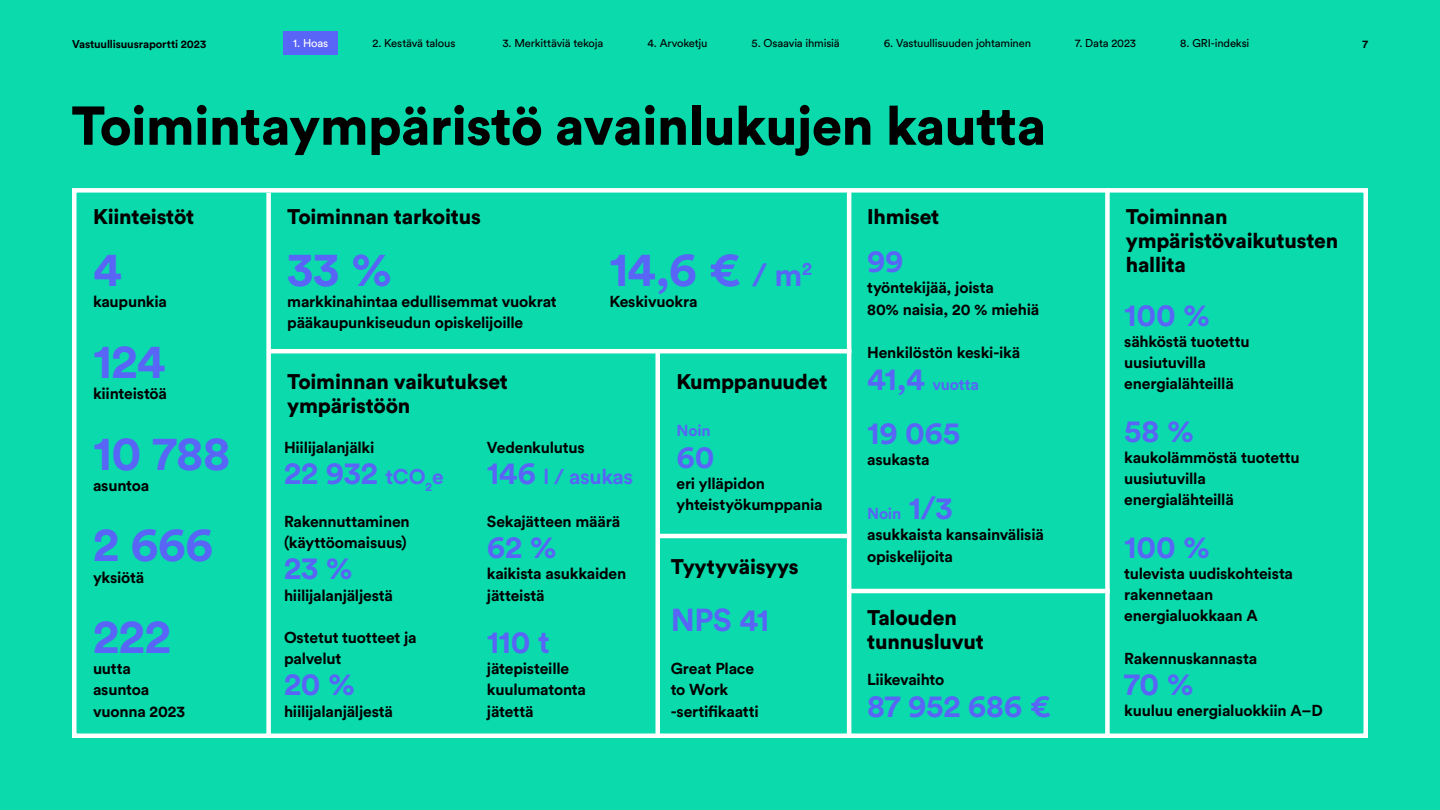
<style>
.page{position:relative;width:1440px;height:810px;background:#0bdaac}
.page>*{position:absolute;margin:0;border:0;box-sizing:border-box;transform-origin:0 0}
.t1{font:900 54px "Circular Std";letter-spacing:-.01em;color:#000}
.Niumber_highlight{font:700 48px "Circular Std";letter-spacing:-.01em;color:#5865f6}
.Number_highlight_small{font:700 31.5px "Circular Std";letter-spacing:-.005em;color:#5865f6}
.t2{font:900 21px/24px "Circular Std";letter-spacing:-.01em;color:#000}
.Number_highlight_small-2{font:700 21px "Circular Std";letter-spacing:-.015em;color:#5865f6}
.Highlight_header{font:700 15.75px/21.1px "Circular Std";letter-spacing:-.015em;color:#000}
.Number_highlight_small-3{font:700 15.75px "Circular Std";letter-spacing:-.015em;color:#5865f6}
.t3{font:11.25px "Circular Std";letter-spacing:-.015em;color:#000}
.t4{font:700 11.25px "Circular Std";letter-spacing:-.01em;color:#000}
.t5{font:11.25px "Circular Std";color:#fff}
.s1{font-size:31.5px}
.s2{font-size:21px}
</style>
<div class="page">
<div style="left:284px;top:32px;width:54px;height:23px;background:#5865f6"></div>
<div style="left:72px;top:188px;width:1296px;height:550px;border:4px solid #fff"></div>
<div style="left:266px;top:193px;width:5px;height:545px;background:#fff"></div>
<hr style="left:656px;top:351px;width:4px;height:387px;background:#fff">
<hr style="left:847px;top:190px;width:4px;height:548px;background:#fff">
<div style="left:1105px;top:188px;width:5px;height:550px;background:#fff"></div>
<hr style="left:269px;top:349px;width:582px;height:4px;background:#fff">
<hr style="left:849px;top:589px;width:261px;height:4px;background:#fff">
<hr style="left:658px;top:534px;width:192px;height:4px;background:#fff">
<p class="t4" style="left:72px;top:37px;width:136px">Vastuullisuusraportti 2023</p>
<p class="t5" style="left:293px;top:37px;width:37px">1. Hoas</p>
<p class="t3" style="left:372px;top:37px;width:85px">2. Kestävä talous</p>
<p class="t3" style="left:502px;top:37px;width:102px">3. Merkittäviä tekoja</p>
<p class="t3" style="left:647px;top:37px;width:62px">4. Arvoketju</p>
<p class="t3" style="left:752px;top:37px;width:90px">5. Osaavia ihmisiä</p>
<p class="t3" style="left:884px;top:37px;width:149px">6. Vastuullisuuden johtaminen</p>
<p class="t3" style="left:1075px;top:37px;width:63px">7. Data 2023</p>
<p class="t3" style="left:1180px;top:37px;width:71px">8. GRI-indeksi</p>
<p class="t4" style="left:1362px;top:37px;width:7px">7</p>
<p class="t1" style="left:71px;top:90px;width:977px">Toimintaympäristö avainlukujen kautta</p>
<h3 class="t2" style="left:93px;top:204px;width:103px">Kiinteistöt</h3>
<h3 class="t2" style="left:867px;top:204px;width:74px">Ihmiset</h3>
<h3 class="t2" style="left:287px;top:204px;width:195px">Toiminnan tarkoitus</h3>
<p class="Niumber_highlight" style="left:93px;top:238px;width:30px">4</p>
<p class="Highlight_header" style="left:93px;top:291px;width:76px">kaupunkia</p>
<p class="Niumber_highlight" style="left:93px;top:330px;width:74px">124</p>
<p class="Highlight_header" style="left:93px;top:382px;width:76px">kiinteistöä</p>
<p class="Niumber_highlight" style="left:93px;top:422px;width:139px">10 788</p>
<p class="Highlight_header" style="left:93px;top:474px;width:58px">asuntoa</p>
<p class="Niumber_highlight" style="left:93px;top:514px;width:121px">2 666</p>
<p class="Highlight_header" style="left:93px;top:566px;width:53px">yksiötä</p>
<p class="Niumber_highlight" style="left:93px;top:605px;width:79px">222</p>
<p class="Highlight_header" style="left:93px;top:658px;width:94px">uutta asuntoa vuonna 2023</p>
<p class="Niumber_highlight" style="left:287px;top:238px;width:106px">33 %</p>
<p class="Highlight_header" style="left:287px;top:291px;width:271px">markkinahintaa edullisemmat vuokrat pääkaupunkiseudun opiskelijoille</p>
<h3 class="t2" style="left:287px;top:369px;width:222px">Toiminnan vaikutukset ympäristöön</h3>
<p class="Niumber_highlight" style="left:609px;top:238px;width:204px">14,6 € <span class="s1">/ m</span><sup>2</sup></p>
<p class="Highlight_header" style="left:609px;top:290px;width:90px">Keskivuokra</p>
<h3 class="t2" style="left:677px;top:369px;width:152px">Kumppanuudet</h3>
<p class="Highlight_header" style="left:284px;top:437px;width:92px">Hiilijalanjälki</p>
<p class="Number_highlight_small" style="left:284px;top:453px;width:161px">22 932 <span class="s2">tCO</span><sub>2</sub><span class="s2">e</span></p>
<p class="Highlight_header" style="left:284px;top:510px;width:127px">Rakennuttaminen (käyttöomaisuus)</p>
<p class="Number_highlight_small" style="left:284px;top:548px;width:70px">23 %</p>
<p class="Highlight_header" style="left:284px;top:584px;width:111px">hiilijalanjäljestä</p>
<p class="Highlight_header" style="left:284px;top:626px;width:134px">Ostetut tuotteet ja palvelut</p>
<p class="Number_highlight_small" style="left:284px;top:664px;width:72px">20 %</p>
<p class="Highlight_header" style="left:284px;top:700px;width:111px">hiilijalanjäljestä</p>
<p class="Highlight_header" style="left:487px;top:437px;width:99px">Vedenkulutus</p>
<p class="Number_highlight_small-2" style="left:487px;top:464px;width:148px"><span class="s1">146</span> l / asukas</p>
<p class="Highlight_header" style="left:487px;top:510px;width:135px">Sekajätteen määrä</p>
<p class="Number_highlight_small" style="left:487px;top:527px;width:71px">62 %</p>
<p class="Highlight_header" style="left:487px;top:563px;width:141px">kaikista asukkaiden jätteistä</p>
<p class="Number_highlight_small" style="left:487px;top:622px;width:64px">110 t</p>
<p class="Highlight_header" style="left:487px;top:658px;width:101px">jätepisteille kuulumatonta jätettä</p>
<p class="Number_highlight_small-3" style="left:677px;top:420px;width:36px">Noin</p>
<p class="Number_highlight_small" style="left:677px;top:436px;width:39px">60</p>
<p class="Highlight_header" style="left:677px;top:472px;width:148px">eri ylläpidon yhteistyökumppania</p>
<h3 class="t2" style="left:671px;top:554px;width:130px">Tyytyväisyys</h3>
<p class="Number_highlight_small" style="left:671px;top:599px;width:100px">NPS 41</p>
<p class="Highlight_header" style="left:671px;top:658px;width:90px">Great Place to Work -sertifikaatti</p>
<p class="Number_highlight_small" style="left:867px;top:241px;width:38px">99</p>
<p class="Highlight_header" style="left:867px;top:277px;width:128px">työntekijää, joista</p>
<p class="Highlight_header" style="left:867px;top:298px;width:174px">80% naisia, 20 % miehiä</p>
<p class="Highlight_header" style="left:867px;top:342px;width:155px">Henkilöstön keski-ikä</p>
<p class="Number_highlight_small-3" style="left:867px;top:374px;width:113px"><span class="s1">41,4</span> vuotta</p>
<p class="Number_highlight_small" style="left:867px;top:413px;width:95px">19 065</p>
<p class="Highlight_header" style="left:867px;top:449px;width:64px">asukasta</p>
<p class="Number_highlight_small-3" style="left:867px;top:504px;width:87px">Noin <span class="s1">1/3</span></p>
<p class="Highlight_header" style="left:867px;top:524px;width:178px">asukkaista kansainvälisiä opiskelijoita</p>
<h3 class="t2" style="left:867px;top:605px;width:118px">Talouden tunnusluvut</h3>
<p class="Highlight_header" style="left:867px;top:669px;width:79px">Liikevaihto</p>
<p class="Number_highlight_small" style="left:867px;top:685px;width:185px">87 952 686 €</p>
<h3 class="t2" style="left:1126px;top:204px;width:214px">Toiminnan ympäristövaikutusten hallita</h3>
<p class="Number_highlight_small" style="left:1124px;top:294px;width:87px">100 %</p>
<p class="Highlight_header" style="left:1124px;top:330px;width:127px">sähköstä tuotettu uusiutuvilla energialähteillä</p>
<p class="Number_highlight_small" style="left:1124px;top:410px;width:71px">58 %</p>
<p class="Highlight_header" style="left:1124px;top:447px;width:177px">kaukolämmöstä tuotettu uusiutuvilla energialähteillä</p>
<p class="Number_highlight_small" style="left:1124px;top:526px;width:87px">100 %</p>
<p class="Highlight_header" style="left:1124px;top:563px;width:170px">tulevista uudiskohteista rakennetaan energialuokkaan A</p>
<p class="Highlight_header" style="left:1124px;top:647px;width:134px">Rakennuskannasta</p>
<p class="Number_highlight_small" style="left:1124px;top:664px;width:71px">70 %</p>
<p class="Highlight_header" style="left:1124px;top:700px;width:200px">kuuluu energialuokkiin A–D</p>
</div>
